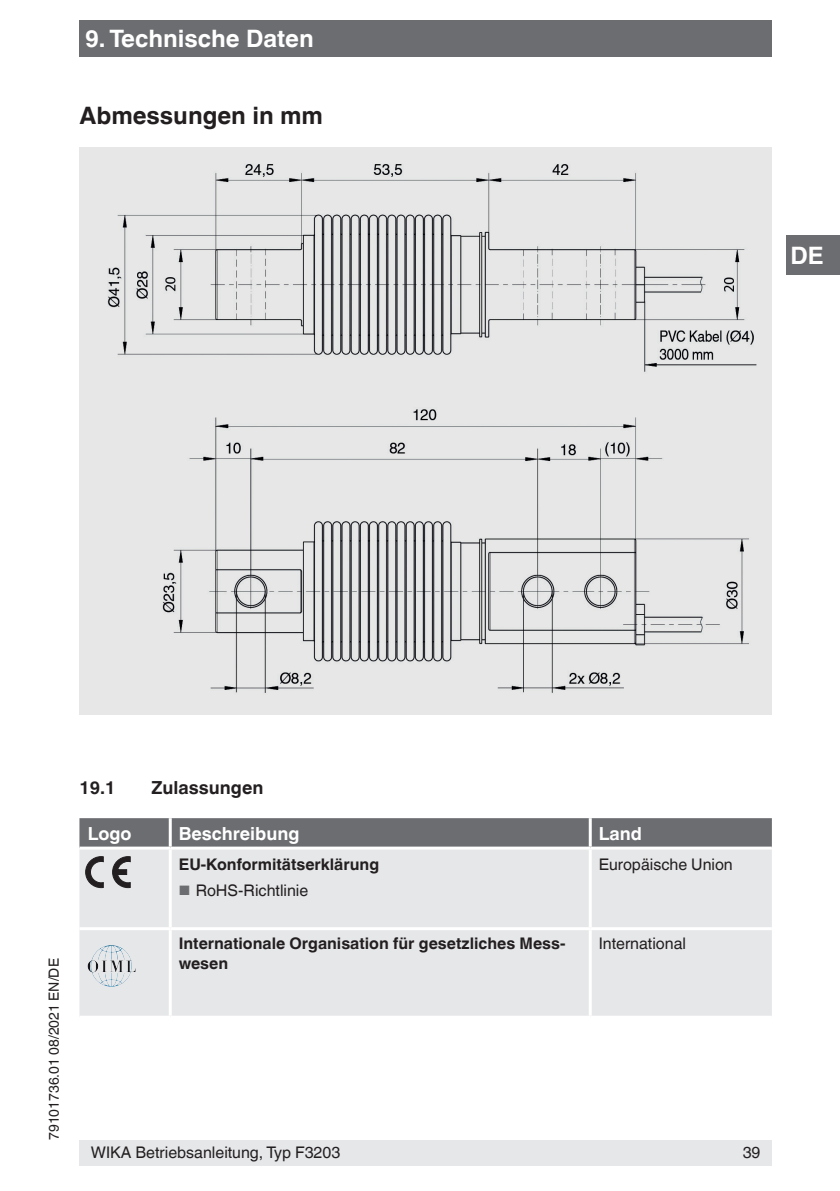
<style>
.page{position:relative;width:840px;height:1191px;background:#fff}
.page>*{position:absolute;margin:0;border:0;box-sizing:border-box;transform-origin:0 0}
.OI-Kopf{font:700 24px "Helvetica World";color:#fff}
.Subheadline1{font:700 24px "Helvetica World";color:#231f20}
.Tables_-_Headline{font:700 18px "Helvetica World";color:#fff}
.t1{font:700 18px "Helvetica World";color:#231f20}
.Tables_-_Running_tex{font:16px "Helvetica World";color:#231f20}
.Tables_-_Running_tex-2{font:700 16px/20px "Helvetica World";color:#231f20}
.t2{font:14px "Helvetica World";color:#231f20}
.s1{font-size:13.6px;color:#6c6d70}
</style>
<div class="page">
<div style="left:79px;top:1140px;width:692px;height:25px;background:#e6e7e9"></div>
<div style="left:785px;top:236px;width:54px;height:39px;background:#6c6d70"></div>
<div style="left:79px;top:20px;width:692px;height:37px;background:#6c6d70"></div>
<img style="left:79px;top:147px;width:692px;height:567px">
<div style="left:79px;top:818px;width:692px;height:28px;background:#6c6d70"></div>
<div style="left:79px;top:850px;width:692px;height:165px;background:#e6e7e9"></div>
<hr style="left:170px;top:927px;width:420px;height:3px;background:#fff">
<hr style="left:79px;top:927px;width:91px;height:3px;background:#fff">
<hr style="left:590px;top:927px;width:181px;height:3px;background:#fff">
<hr style="left:588px;top:849px;width:3px;height:78px;background:#fff">
<hr style="left:169px;top:849px;width:3px;height:78px;background:#fff">
<hr style="left:169px;top:818px;width:3px;height:28px;background:#fff">
<hr style="left:588px;top:818px;width:3px;height:28px;background:#fff">
<hr style="left:588px;top:930px;width:3px;height:85px;background:#fff">
<hr style="left:169px;top:930px;width:3px;height:85px;background:#fff">
<svg style="left:86px;top:856px;width:17px;height:31px"></svg>
<svg style="left:112px;top:856px;width:18px;height:31px"></svg>
<img style="left:85px;top:943px;width:51px;height:44px">
<p class="OI-Kopf" style="left:85px;top:25px;width:230px">9. Technische Daten</p>
<p class="Subheadline1" style="left:79px;top:101px;width:245px">Abmessungen in mm</p>
<h1 class="OI-Kopf" style="left:789px;top:242px;width:35px">DE</h1>
<p class="t2" style="left:46px;top:1140px;width:183px;rotate:-90deg">79101736.01 08/2021 EN/DE</p>
<p class="t1" style="left:79px;top:777px;width:38px">19.1</p>
<p class="t1" style="left:151px;top:777px;width:113px">Zulassungen</p>
<p class="Tables_-_Headline" style="left:88px;top:823px;width:45px">Logo</p>
<p class="Tables_-_Headline" style="left:179px;top:823px;width:122px">Beschreibung</p>
<p class="Tables_-_Headline" style="left:598px;top:823px;width:45px">Land</p>
<p class="Tables_-_Running_tex-2" style="left:179px;top:854px;width:202px">EU-Konformitätserklärung</p>
<p class="Tables_-_Running_tex" style="left:179px;top:880px;width:131px"><span class="s1">■</span> RoHS-Richtlinie</p>
<p class="Tables_-_Running_tex" style="left:598px;top:854px;width:135px">Europäische Union</p>
<p class="Tables_-_Running_tex-2" style="left:179px;top:933px;width:388px">Internationale Organisation für gesetzliches Mess&shy;wesen</p>
<p class="Tables_-_Running_tex" style="left:598px;top:933px;width:89px">International</p>
<p class="Tables_-_Running_tex" style="left:91px;top:1143px;width:251px">WIKA Betriebsanleitung, Typ F3203</p>
<p class="Tables_-_Running_tex" style="left:742px;top:1143px;width:19px">39</p>
</div>
